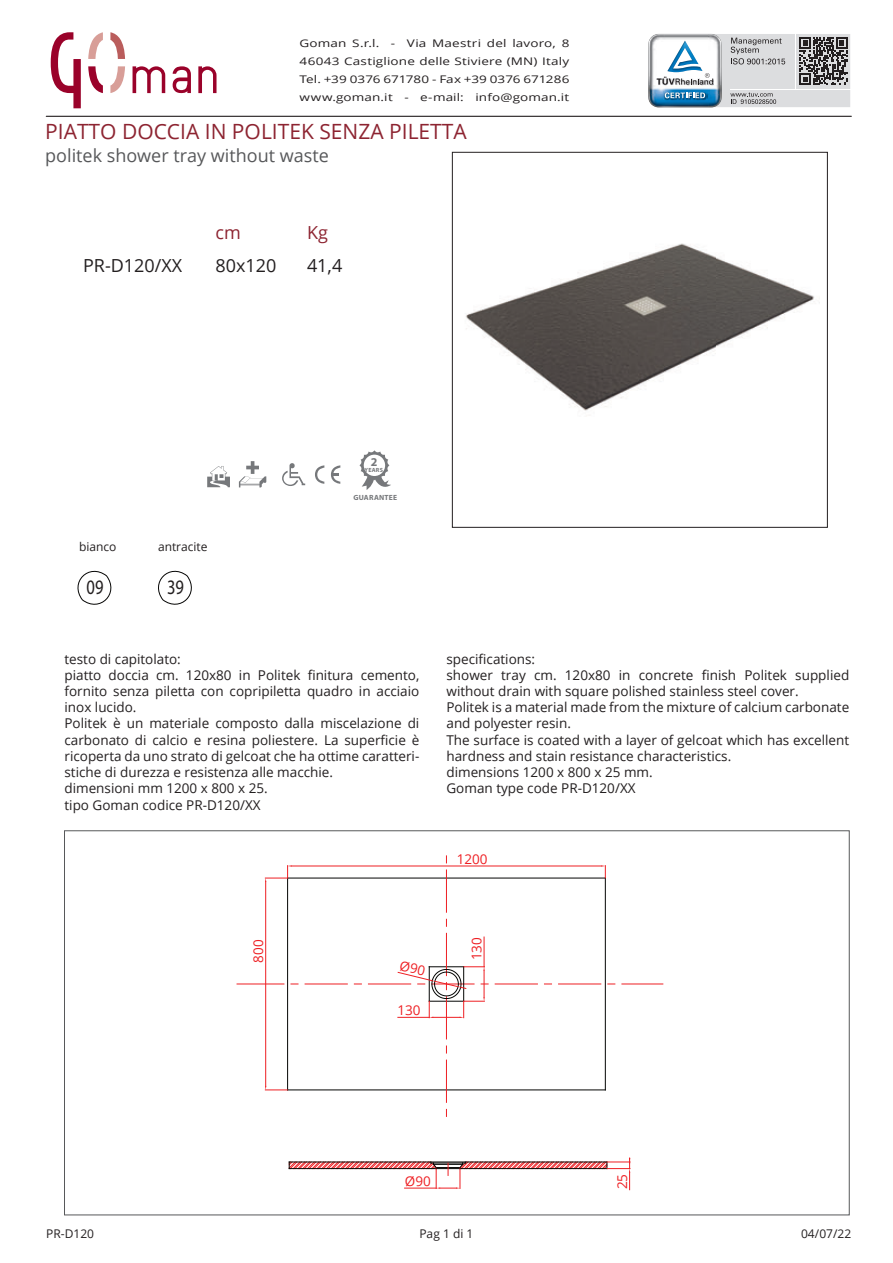
<style>
.page{position:relative;width:893px;height:1263px;background:#fff}
.page>*{position:absolute;margin:0;border:0;box-sizing:border-box;transform-origin:0 0}
.t1{font:21px "Open Sans";color:#8d2431}
.t2{font:20.7px "Myriad Pro";color:#231f20;scale:.8 1}
.t3{font:18px "Open Sans";color:#57585a}
.t4{font:18px "Open Sans";color:#231f20}
.t5{font:18px "Open Sans";color:#8d2431}
.t6{font:13.5px/16.2px "Open Sans";color:#231f20}
.t7{font:13.5px "Open Sans";color:#ee1f23}
.t8{font:12px "Open Sans";color:#231f20}
.t9{font:700 12px "Myriad Pro";color:#76787b}
.t10{font:10.5px/18px "Open Sans";letter-spacing:.01em;color:#231f20;text-align:justify;scale:1.29 1}
.t11{font:700 7.5px "Myriad Pro";letter-spacing:.025em;color:#76787b}
.t12{font:700 6px "Myriad Pro";letter-spacing:.04em;color:#76787b}
</style>
<div class="page">
<hr style="left:46px;top:116px;width:805px;height:1px;background:#231f20">
<svg style="left:648px;top:33px;width:202px;height:75px"></svg>
<svg style="left:88px;top:66px;width:15px;height:27px"></svg>
<svg style="left:198px;top:66px;width:19px;height:27px"></svg>
<svg style="left:133px;top:66px;width:32px;height:27px"></svg>
<svg style="left:173px;top:66px;width:18px;height:27px"></svg>
<svg style="left:88px;top:32px;width:15px;height:27px"></svg>
<svg style="left:110px;top:32px;width:15px;height:27px"></svg>
<svg style="left:110px;top:66px;width:15px;height:27px"></svg>
<svg style="left:51px;top:32px;width:30px;height:76px"></svg>
<svg style="left:315px;top:465px;width:9px;height:19px"></svg>
<svg style="left:331px;top:465px;width:9px;height:19px"></svg>
<svg style="left:282px;top:463px;width:23px;height:23px"></svg>
<svg style="left:207px;top:466px;width:23px;height:21px"></svg>
<svg style="left:239px;top:461px;width:27px;height:26px"></svg>
<svg style="left:77px;top:570px;width:35px;height:35px"></svg>
<div style="left:452px;top:152px;width:376px;height:375px;border:1px solid #231f20"></div>
<svg style="left:359px;top:450px;width:32px;height:40px"></svg>
<svg style="left:158px;top:570px;width:34px;height:35px"></svg>
<hr style="left:288px;top:878px;width:317px;height:1px;background:#040503">
<hr style="left:288px;top:1090px;width:317px;height:1px;background:#040503">
<hr style="left:605px;top:878px;width:1px;height:212px;background:#040503">
<hr style="left:287px;top:878px;width:1px;height:212px;background:#040503">
<hr style="left:237px;top:984px;width:47px;height:1px;background:#ee1f23">
<hr style="left:305px;top:984px;width:42px;height:1px;background:#ee1f23">
<hr style="left:368px;top:984px;width:43px;height:1px;background:#ee1f23">
<hr style="left:495px;top:984px;width:42px;height:1px;background:#ee1f23">
<hr style="left:559px;top:984px;width:42px;height:1px;background:#ee1f23">
<hr style="left:622px;top:984px;width:41px;height:1px;background:#ee1f23">
<hr style="left:446px;top:870px;width:1px;height:42px;background:#ee1f23">
<hr style="left:446px;top:933px;width:1px;height:42px;background:#ee1f23">
<hr style="left:446px;top:997px;width:1px;height:42px;background:#ee1f23">
<hr style="left:446px;top:1060px;width:1px;height:42px;background:#ee1f23">
<hr style="left:292px;top:866px;width:309px;height:1px;background:#ee1f23">
<svg style="left:601px;top:865px;width:5px;height:13px"></svg>
<hr style="left:265px;top:882px;width:1px;height:204px;background:#ee1f23">
<svg style="left:265px;top:865px;width:27px;height:17px"></svg>
<svg style="left:265px;top:1086px;width:22px;height:5px"></svg>
<hr style="left:484px;top:937px;width:1px;height:30px;background:#ee1f23">
<svg style="left:289px;top:1158px;width:341px;height:32px"></svg>
<img style="left:466px;top:243px;width:354px;height:168px">
<svg style="left:398px;top:960px;width:90px;height:58px"></svg>
<p class="t10" style="left:299px;top:34px;width:211px">Goman S.r.l. - Via Maestri del lavoro, 8<br>46043 Castiglione delle Stiviere (MN) Italy Tel. +39 0376 671780 - Fax +39 0376 671286 www.goman.it - e-mail: info@goman.it</p>
<h1 class="t1" style="left:45px;top:117px;width:423px">PIATTO DOCCIA IN POLITEK SENZA PILETTA</h1>
<h3 class="t3" style="left:45px;top:143px;width:285px">politek shower tray without waste</h3>
<h3 class="t4" style="left:83px;top:253px;width:101px">PR-D120/XX</h3>
<h3 class="t5" style="left:215px;top:221px;width:27px">cm</h3>
<h3 class="t4" style="left:215px;top:253px;width:62px">80x120</h3>
<h3 class="t5" style="left:307px;top:221px;width:22px">Kg</h3>
<h3 class="t4" style="left:307px;top:253px;width:37px">41,4</h3>
<p class="t8" style="left:79px;top:538px;width:39px">bianco</p>
<h2 class="t2" style="left:87px;top:575px;width:23px">09</h2>
<p class="t8" style="left:158px;top:538px;width:51px">antracite</p>
<h2 class="t2" style="left:167px;top:574px;width:23px">39</h2>
<p class="t9" style="left:371px;top:454px;width:8px">2</p>
<p class="t12" style="left:365px;top:466px;width:20px">YEARS</p>
<p class="t11" style="left:354px;top:493px;width:45px">GUARANTEE</p>
<p class="t6" style="left:64px;top:650px;width:356px">testo di capitolato:<br>piatto doccia cm. 120x80 in Politek finitura cemento, fornito senza piletta con copripiletta quadro in acciaio inox lucido.<br>Politek è un materiale composto dalla miscelazione di carbonato di calcio e resina poliestere. La superficie è ricoperta da uno strato di gelcoat che ha ottime caratteri&shy;stiche di durezza e resistenza alle macchie.<br>dimensioni mm 1200 x 800 x 25.<br>tipo Goman codice PR-D120/XX</p>
<p class="t6" style="left:446px;top:650px;width:404px">specifications:<br>shower tray cm. 120x80 in concrete finish Politek supplied without drain with square polished stainless steel cover.<br>Politek is a material made from the mixture of calcium carbonate and polyester resin.<br>The surface is coated with a layer of gelcoat which has excellent hardness and stain resistance characteristics.<br>dimensions 1200 x 800 x 25 mm.<br>Goman type code PR-D120/XX</p>
<p class="t7" style="left:457px;top:849px;width:32px">1200</p>
<p class="t7" style="left:249px;top:963px;width:25px;rotate:-90deg">800</p>
<p class="t7" style="left:467px;top:960px;width:25px;rotate:-90deg">130</p>
<p class="t7" style="left:397px;top:1001px;width:25px">130</p>
<p class="t7" style="left:405px;top:1171px;width:27px">Ø90</p>
<p class="t7" style="left:613px;top:1189px;width:17px;rotate:-90deg">25</p>
<p class="t8" style="left:46px;top:1226px;width:49px">PR-D120</p>
<p class="t8" style="left:419px;top:1226px;width:56px">Pag 1 di 1</p>
<p class="t8" style="left:801px;top:1226px;width:52px">04/07/22</p>
</div>
